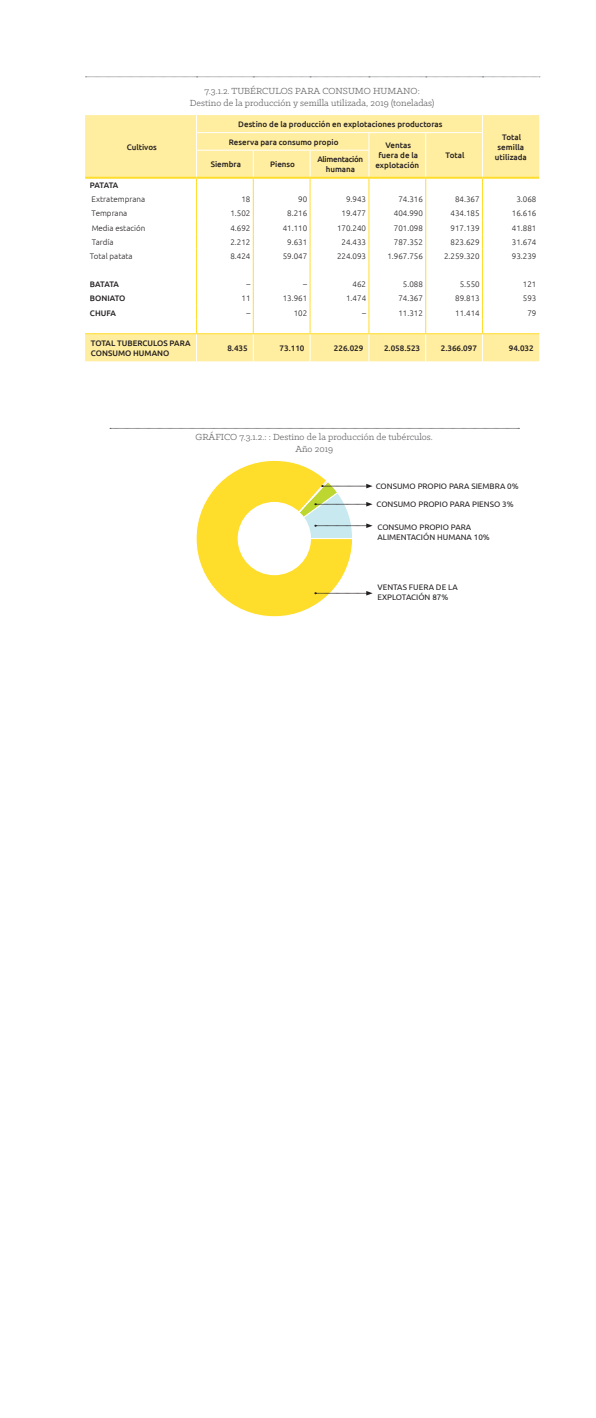
<style>
.page{position:relative;width:596px;height:1418px;background:#fff}
.page>*{position:absolute;margin:0;border:0;box-sizing:border-box;transform-origin:0 0}
.t1{font:10px/12px "Klinic Slab";color:#636366;text-align:center}
.t2{font:300 8px "Ubuntu";color:#231f20}
.t3{font:500 8px/10px "Ubuntu";color:#231f20;text-align:center}
.t4{font:8px/10px "Ubuntu";color:#231f20}
.t5{font:500 8px/10px "Ubuntu";letter-spacing:-.04em;color:#231f20;text-align:center}
</style>
<div class="page">
<svg style="left:85px;top:115px;width:454px;height:246px"></svg>
<svg style="left:85px;top:77px;width:454px;height:1px"></svg>
<hr style="left:196px;top:132px;width:57px;height:1px;background:#fff">
<hr style="left:253px;top:132px;width:57px;height:1px;background:#fff">
<hr style="left:310px;top:132px;width:59px;height:1px;background:#fff">
<hr style="left:369px;top:132px;width:56px;height:1px;background:#fff">
<hr style="left:425px;top:132px;width:57px;height:1px;background:#fff">
<hr style="left:196px;top:150px;width:57px;height:1px;background:#fff">
<hr style="left:253px;top:150px;width:57px;height:1px;background:#fff">
<hr style="left:310px;top:150px;width:59px;height:1px;background:#fff">
<hr style="left:85px;top:177px;width:111px;height:2px;background:#ffdd2b">
<hr style="left:196px;top:177px;width:57px;height:2px;background:#ffdd2b">
<hr style="left:253px;top:177px;width:57px;height:2px;background:#ffdd2b">
<hr style="left:310px;top:177px;width:59px;height:2px;background:#ffdd2b">
<hr style="left:369px;top:177px;width:56px;height:2px;background:#ffdd2b">
<hr style="left:425px;top:177px;width:57px;height:2px;background:#ffdd2b">
<hr style="left:482px;top:177px;width:57px;height:2px;background:#ffdd2b">
<svg style="left:196px;top:115px;width:1px;height:246px"></svg>
<svg style="left:253px;top:150px;width:1px;height:211px"></svg>
<svg style="left:309px;top:150px;width:1px;height:211px"></svg>
<svg style="left:368px;top:133px;width:1px;height:228px"></svg>
<svg style="left:425px;top:133px;width:1px;height:228px"></svg>
<svg style="left:482px;top:115px;width:1px;height:246px"></svg>
<hr style="left:85px;top:333px;width:111px;height:1px;background:#ffdd2b">
<hr style="left:196px;top:333px;width:57px;height:1px;background:#ffdd2b">
<hr style="left:253px;top:333px;width:57px;height:1px;background:#ffdd2b">
<hr style="left:310px;top:333px;width:59px;height:1px;background:#ffdd2b">
<hr style="left:369px;top:333px;width:56px;height:1px;background:#ffdd2b">
<hr style="left:425px;top:333px;width:57px;height:1px;background:#ffdd2b">
<hr style="left:482px;top:333px;width:57px;height:1px;background:#ffdd2b">
<svg style="left:110px;top:428px;width:409px;height:1px"></svg>
<svg style="left:196px;top:460px;width:176px;height:157px"></svg>
<p class="t1" style="left:190px;top:84px;width:246px">7.3.1.2. TUBÉRCULOS PARA CONSUMO HUMANO:<br>Destino de la producción y semilla utilizada, 2019 (toneladas)</p>
<p class="t3" style="left:127px;top:141px;width:32px">Cultivos</p>
<p class="t3" style="left:238px;top:119px;width:206px">Destino de la producción en explotaciones productoras</p>
<p class="t3" style="left:229px;top:136px;width:111px">Reserva para consumo propio</p>
<p class="t3" style="left:210px;top:159px;width:32px">Siembra</p>
<p class="t3" style="left:270px;top:159px;width:26px">Pienso</p>
<p class="t5" style="left:317px;top:154px;width:47px">Alimentación humana</p>
<p class="t3" style="left:375px;top:140px;width:45px">Ventas fuera de la explotación</p>
<p class="t3" style="left:445px;top:150px;width:20px">Total</p>
<p class="t3" style="left:494px;top:131px;width:33px">Total semilla utilizada</p>
<p class="t3" style="left:90px;top:180px;width:30px">PATATA</p>
<p class="t2" style="left:92px;top:194px;width:55px">Extratemprana</p>
<p class="t2" style="left:241px;top:194px;width:11px">18</p>
<p class="t2" style="left:298px;top:194px;width:11px">90</p>
<p class="t2" style="left:346px;top:194px;width:22px">9.943</p>
<p class="t2" style="left:398px;top:194px;width:26px">74.316</p>
<p class="t2" style="left:455px;top:194px;width:26px">84.367</p>
<p class="t2" style="left:516px;top:194px;width:22px">3.068</p>
<p class="t2" style="left:92px;top:209px;width:37px">Temprana</p>
<p class="t2" style="left:230px;top:209px;width:22px">1.502</p>
<p class="t2" style="left:287px;top:209px;width:22px">8.216</p>
<p class="t2" style="left:341px;top:209px;width:26px">19.477</p>
<p class="t2" style="left:393px;top:209px;width:31px">404.990</p>
<p class="t2" style="left:450px;top:209px;width:31px">434.185</p>
<p class="t2" style="left:511px;top:209px;width:26px">16.616</p>
<p class="t2" style="left:92px;top:223px;width:55px">Media estación</p>
<p class="t2" style="left:230px;top:223px;width:22px">4.692</p>
<p class="t2" style="left:282px;top:223px;width:26px">41.110</p>
<p class="t2" style="left:337px;top:223px;width:31px">170.240</p>
<p class="t2" style="left:393px;top:223px;width:31px">701.098</p>
<p class="t2" style="left:450px;top:223px;width:31px">917.139</p>
<p class="t2" style="left:511px;top:223px;width:26px">41.881</p>
<p class="t2" style="left:92px;top:237px;width:23px">Tardía</p>
<p class="t2" style="left:230px;top:237px;width:22px">2.212</p>
<p class="t2" style="left:287px;top:237px;width:22px">9.631</p>
<p class="t2" style="left:341px;top:237px;width:26px">24.433</p>
<p class="t2" style="left:393px;top:237px;width:31px">787.352</p>
<p class="t2" style="left:450px;top:237px;width:31px">823.629</p>
<p class="t2" style="left:511px;top:237px;width:26px">31.674</p>
<p class="t2" style="left:90px;top:251px;width:44px">Total patata</p>
<p class="t2" style="left:230px;top:251px;width:22px">8.424</p>
<p class="t2" style="left:282px;top:251px;width:26px">59.047</p>
<p class="t2" style="left:337px;top:251px;width:31px">224.093</p>
<p class="t2" style="left:387px;top:251px;width:37px">1.967.756</p>
<p class="t2" style="left:444px;top:251px;width:37px">2.259.320</p>
<p class="t2" style="left:511px;top:251px;width:26px">93.239</p>
<p class="t3" style="left:90px;top:279px;width:31px">BATATA</p>
<p class="t2" style="left:246px;top:279px;width:5px">–</p>
<p class="t2" style="left:303px;top:279px;width:5px">–</p>
<p class="t2" style="left:352px;top:279px;width:15px">462</p>
<p class="t2" style="left:402px;top:279px;width:22px">5.088</p>
<p class="t2" style="left:459px;top:279px;width:22px">5.550</p>
<p class="t2" style="left:522px;top:279px;width:15px">121</p>
<p class="t3" style="left:90px;top:293px;width:37px">BONIATO</p>
<p class="t2" style="left:241px;top:294px;width:11px">11</p>
<p class="t2" style="left:282px;top:294px;width:26px">13.961</p>
<p class="t2" style="left:346px;top:294px;width:22px">1.474</p>
<p class="t2" style="left:398px;top:294px;width:26px">74.367</p>
<p class="t2" style="left:455px;top:294px;width:26px">89.813</p>
<p class="t2" style="left:522px;top:294px;width:15px">593</p>
<p class="t3" style="left:90px;top:307px;width:27px">CHUFA</p>
<p class="t2" style="left:246px;top:308px;width:5px">–</p>
<p class="t2" style="left:293px;top:308px;width:15px">102</p>
<p class="t2" style="left:362px;top:308px;width:5px">–</p>
<p class="t2" style="left:398px;top:308px;width:26px">11.312</p>
<p class="t2" style="left:455px;top:308px;width:26px">11.414</p>
<p class="t2" style="left:527px;top:308px;width:11px">79</p>
<p class="t3" style="left:91px;top:337px;width:101px;text-align:left">TOTAL TUBERCULOS PARA<br>CONSUMO HUMANO</p>
<p class="t3" style="left:227px;top:342px;width:22px">8.435</p>
<p class="t3" style="left:279px;top:342px;width:26px">73.110</p>
<p class="t3" style="left:334px;top:342px;width:31px">226.029</p>
<p class="t3" style="left:384px;top:342px;width:38px">2.058.523</p>
<p class="t3" style="left:440px;top:342px;width:38px">2.366.097</p>
<p class="t3" style="left:508px;top:342px;width:26px">94.032</p>
<p class="t1" style="left:195px;top:430px;width:239px">GRÁFICO 7.3.1.2.: : Destino de la producción de tubérculos.<br>Año 2019</p>
<p class="t4" style="left:375px;top:480px;width:144px">CONSUMO PROPIO PARA SIEMBRA 0%</p>
<p class="t4" style="left:377px;top:521px;width:114px">CONSUMO PROPIO PARA<br>ALIMENTACIÓN HUMANA 10%</p>
<p class="t4" style="left:376px;top:498px;width:138px">CONSUMO PROPIO PARA PIENSO 3%</p>
<p class="t4" style="left:377px;top:581px;width:82px">VENTAS FUERA DE LA<br>EXPLOTACIÓN 87%</p>
</div>
